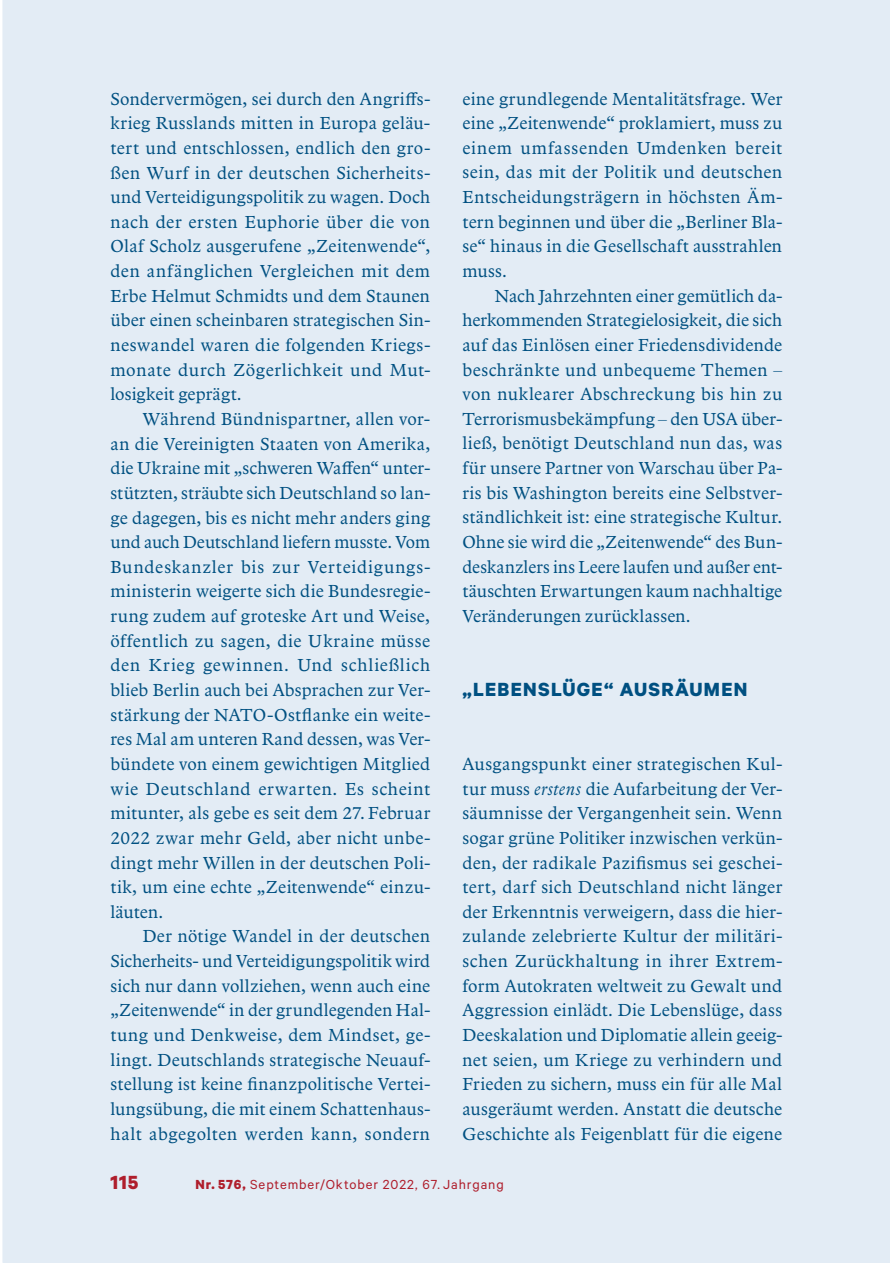
<style>
.page{position:relative;width:893px;height:1263px;background:#fff}
.page>*{position:absolute;margin:0;border:0;box-sizing:border-box;transform-origin:0 0}
.t1{font:700 21.45px "Calibre";letter-spacing:.06em;color:#005081}
.t2{font:700 21.45px "Calibre";color:#af1e2c}
.t3{font:18px/24.6px "Arbesco DT";letter-spacing:.02em;color:#005081;text-align:justify}
.t4{font:14.85px "Calibre";letter-spacing:.065em;color:#af1e2c}
.s1{font-style:italic}
.s2{font-weight:700}
</style>
<div class="page">
<div style="left:3px;top:0;width:887px;height:1263px;background:#e3ecf5"></div>
<p class="t3" style="left:110px;top:88px;width:321px">Sondervermögen, sei durch den Angriffs&shy;krieg Russlands mitten in Europa geläu&shy;tert und entschlossen, endlich den gro&shy;ßen Wurf in der deutschen Sicherheits&shy;und Verteidigungs politik zu wagen. Doch nach der ersten Euphorie über die von Olaf Scholz aus gerufene „Zeitenwende“, den anfänglichen Vergleichen mit dem Erbe Helmut Schmidts und dem Staunen über einen scheinbaren strategischen Sin&shy;neswandel waren die folgenden Kriegs&shy;monate durch Zögerlichkeit und Mut&shy;losig keit geprägt.</p>
<p class="t3" style="left:110px;top:408px;width:321px;text-indent:32px">Während Bündnispartner, allen vor&shy;an die Vereinigten Staaten von Amerika, die Ukraine mit „schweren Waffen“ unter&shy;stützten, sträubte sich Deutschland so lan&shy;ge dagegen, bis es nicht mehr anders ging und auch Deutschland liefern musste. Vom Bundeskanzler bis zur Verteidigungs&shy;ministerin weigerte sich die Bundesregie&shy;rung zudem auf groteske Art und Weise, öffentlich zu sagen, die Ukraine müsse den Krieg gewinnen. Und schließlich blieb Berlin auch bei Absprachen zur Ver&shy;stärkung der NATO-Ostflanke ein weite&shy;res Mal am unteren Rand dessen, was Ver&shy;bündete von einem gewichtigen Mitglied wie Deutschland erwarten. Es scheint mitunter, als gebe es seit dem 27. Februar 2022 zwar mehr Geld, aber nicht unbe&shy;dingt mehr Willen in der deutschen Poli&shy;tik, um eine echte „Zeitenwende“ einzu&shy;läuten.</p>
<p class="t3" style="left:110px;top:925px;width:321px;text-indent:32px">Der nötige Wandel in der deutschen Sicherheits- und Verteidigungspolitik wird sich nur dann vollziehen, wenn auch eine „Zeitenwende“ in der grundlegenden Hal&shy;tung und Denkweise, dem Mindset, ge&shy;lingt. Deutschlands strategische Neuauf&shy;stellung ist keine finanzpolitische Vertei&shy;lungsübung, die mit einem Schattenhaus&shy;halt abgegolten werden kann, sondern</p>
<p class="t3" style="left:462px;top:87px;width:321px">eine grundlegende Mentalitätsfrage. Wer eine „Zeitenwende“ proklamiert, muss zu einem umfassenden Umdenken bereit sein, das mit der Politik und deutschen Entscheidungsträgern in höchsten Äm&shy;tern beginnen und über die „Berliner Bla&shy;se“ hinaus in die Gesellschaft ausstrahlen muss.</p>
<p class="t3" style="left:462px;top:285px;width:321px;text-indent:32px">Nach Jahrzehnten einer gemütlich da&shy;herkommenden Strategielosigkeit, die sich auf das Einlösen einer Friedensdividende beschränkte und unbequeme Themen – von nuklearer Abschreckung bis hin zu Terrorismusbekämpfung – den USA über&shy;ließ, benötigt Deutschland nun das, was für unsere Partner von Warschau über Pa&shy;ris bis Washington bereits eine Selbstver&shy;ständlichkeit ist: eine strategische Kultur.<br>Ohne sie wird die „Zeitenwende“ des Bun&shy;deskanzlers ins Leere laufen und außer ent&shy;täuschten Erwartungen kaum nachhaltige Veränderungen zurücklassen.</p>
<p class="t1" style="left:462px;top:676px;width:286px">„LEBENSLÜGE“ AUSRÄUMEN</p>
<p class="t3" style="left:462px;top:753px;width:321px">Ausgangspunkt einer strategischen Kul&shy;tur muss <span class="s1">erstens</span> die Aufarbeitung der Ver&shy;säumnisse der Vergangenheit sein. Wenn sogar grüne Politiker inzwischen verkün&shy;den, der radikale Pazifismus sei geschei&shy;tert, darf sich Deutschland nicht länger der Erkenntnis verweigern, dass die hier&shy;zulande zelebrierte Kultur der militäri&shy;schen Zurückhaltung in ihrer Extrem&shy;form Autokraten weltweit zu Gewalt und Aggression einlädt. Die Lebenslüge, dass Deeskala tion und Diplomatie allein geeig&shy;net seien, um Kriege zu verhindern und Frieden zu sichern, muss ein für alle Mal ausgeräumt werden. Anstatt die deutsche Geschichte als Feigenblatt für die eigene</p>
<p class="t2" style="left:110px;top:1169px;width:29px">115</p>
<p class="t4" style="left:195px;top:1179px;width:310px"><span class="s2">Nr. 576,</span> September/Oktober 2022, 67. Jahrgang</p>
</div>
